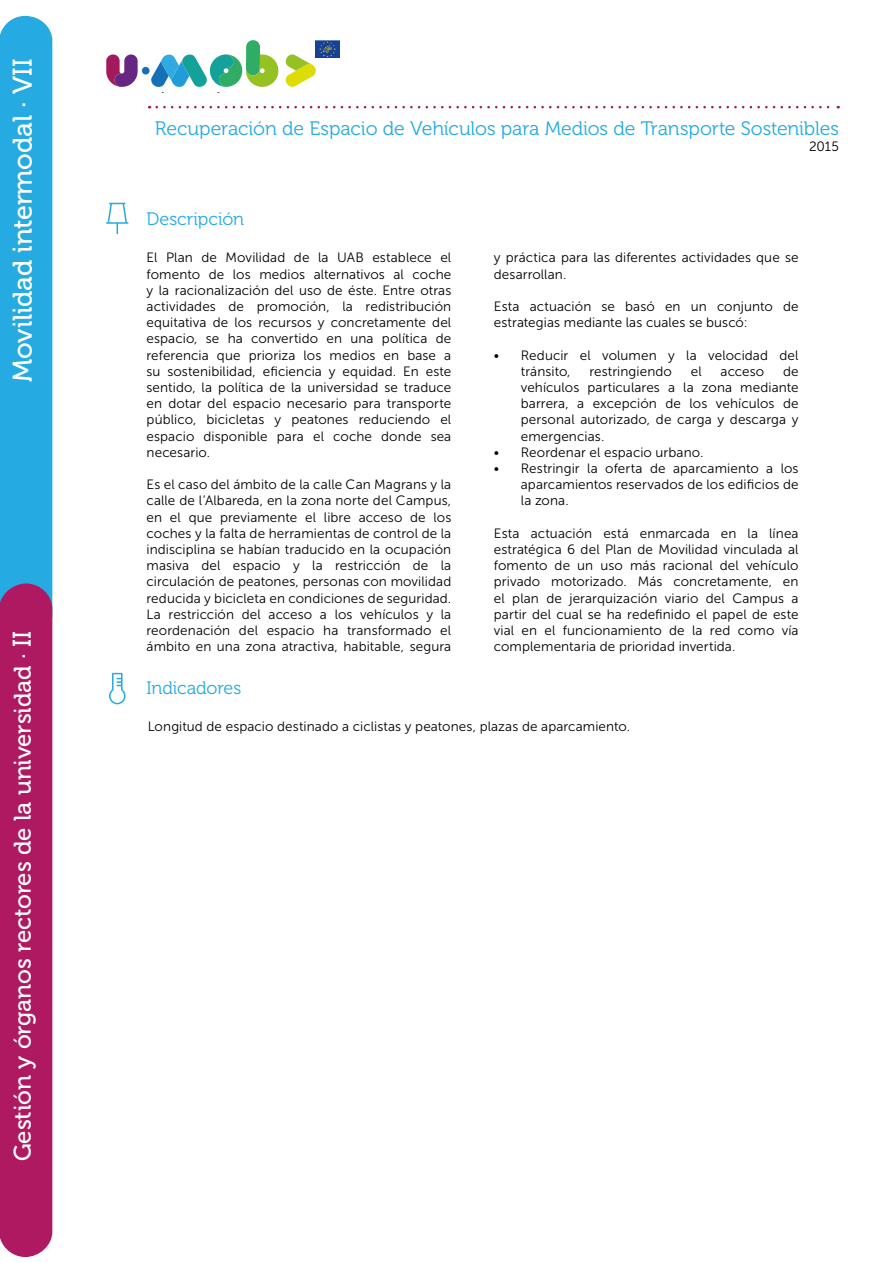
<style>
.page{position:relative;width:893px;height:1263px;background:#fff}
.page>*{position:absolute;margin:0;border:0;box-sizing:border-box;transform-origin:0 0}
.t1{font:27px "Museo 500";letter-spacing:-.005em;color:#fff}
.t2{font:24px "Museo 500";letter-spacing:-.005em;color:#fff}
.t3{font:19.5px "Museo 300";letter-spacing:-.01em;color:#25aae1}
.t4{font:18px "Museo 300";letter-spacing:-.005em;color:#25aae1}
.t5{font:13.5px/16.2px "Museo Sans 300";letter-spacing:.01em;color:#000;text-align:justify}
.s1{font-size:25.5px}
</style>
<div class="page">
<svg style="left:106px;top:54px;width:32px;height:33px"></svg>
<div style="left:142px;top:67px;width:8px;height:8px;background:#1571b7;border-radius:50%"></div>
<img style="left:316px;top:40px;width:24px;height:18px">
<svg style="left:151px;top:40px;width:165px;height:53px"></svg>
<svg style="left:157px;top:106px;width:682px;height:2px"></svg>
<svg style="left:109px;top:673px;width:17px;height:31px"></svg>
<svg style="left:106px;top:203px;width:23px;height:31px"></svg>
<svg style="left:0;top:16px;width:52px;height:1241px;background:#705d9d"></svg>
<h1 class="t1" style="left:8px;top:382px;width:325px;rotate:-90deg">Movilidad intermodal · VII</h1>
<h2 class="t2" style="left:9px;top:1161px;width:532px;rotate:-90deg">Gestión y órganos rectores de la universidad · <span class="s1">II</span></h2>
<h3 class="t3" style="left:155px;top:117px;width:685px">Recuperación de Espacio de Vehículos para Medios de Transporte Sostenibles</h3>
<p class="t5" style="left:809px;top:138px;width:31px">2015</p>
<h3 class="t4" style="left:147px;top:209px;width:99px">Descripción</h3>
<p class="t5" style="left:147px;top:250px;width:306px">El Plan de Movilidad de la UAB establece el fomento de los medios alternativos al coche y la racionalización del uso de éste. Entre otras actividades de promoción, la redistribución equitativa de los recursos y concretamente del espacio, se ha convertido en una política de referencia que prioriza los medios en base a su sostenibilidad, eficiencia y equidad. En este sentido, la política de la universidad se traduce en dotar del espacio necesario para transporte público, bicicletas y peatones reduciendo el espacio disponible para el coche donde sea necesario.</p>
<p class="t5" style="left:147px;top:476px;width:306px">Es el caso del ámbito de la calle Can Magrans y la calle de l’Albareda, en la zona norte del Campus, en el que previamente el libre acceso de los coches y la falta de herramientas de control de la indisciplina se habían traducido en la ocupación masiva del espacio y la restricción de la circulación de peatones, personas con movilidad reducida y bicicleta en condiciones de seguridad.<br>La restricción del acceso a los vehículos y la reordenación del espacio ha transformado el ámbito en una zona atractiva, habitable, segura</p>
<h3 class="t4" style="left:147px;top:678px;width:96px">Indicadores</h3>
<p class="t5" style="left:494px;top:250px;width:306px">y práctica para las diferentes actividades que se desarrollan.</p>
<p class="t5" style="left:494px;top:298px;width:306px">Esta actuación se basó en un conjunto de estrategias mediante las cuales se buscó:</p>
<p class="t5" style="left:521px;top:347px;width:279px;text-indent:-27px">• Reducir el volumen y la velocidad del tránsito,</p>
<p class="t5" style="left:521px;top:363px;width:279px;text-indent:262px">de vehículos particulares a la zona mediante barrera, a excepción de los vehículos de personal autorizado, de carga y descarga y emergencias.</p>
<p class="t5" style="left:494px;top:444px;width:211px">• Reordenar el espacio urbano.</p>
<p class="t5" style="left:521px;top:460px;width:279px;text-indent:-27px">• Restringir la oferta de aparcamiento a los aparcamientos reservados de los edificios de la zona.</p>
<p class="t5" style="left:494px;top:525px;width:306px">Esta actuación está enmarcada en la línea estratégica 6 del Plan de Movilidad vinculada al fomento de un uso más racional del vehículo privado motorizado. Más concretamente, en el plan de jerarquización viario del Campus a partir del cual se ha redefinido el papel de este vial en el funcionamiento de la red como vía complementaria de prioridad invertida.</p>
<p class="t5" style="left:589px;top:363px;width:84px">restringiendo</p>
<p class="t5" style="left:691px;top:363px;width:12px">el</p>
<p class="t5" style="left:720px;top:363px;width:45px">acceso</p>
<p class="t5" style="left:148px;top:719px;width:484px">Longitud de espacio destinado a ciclistas y peatones, plazas de aparcamiento.</p>
</div>
